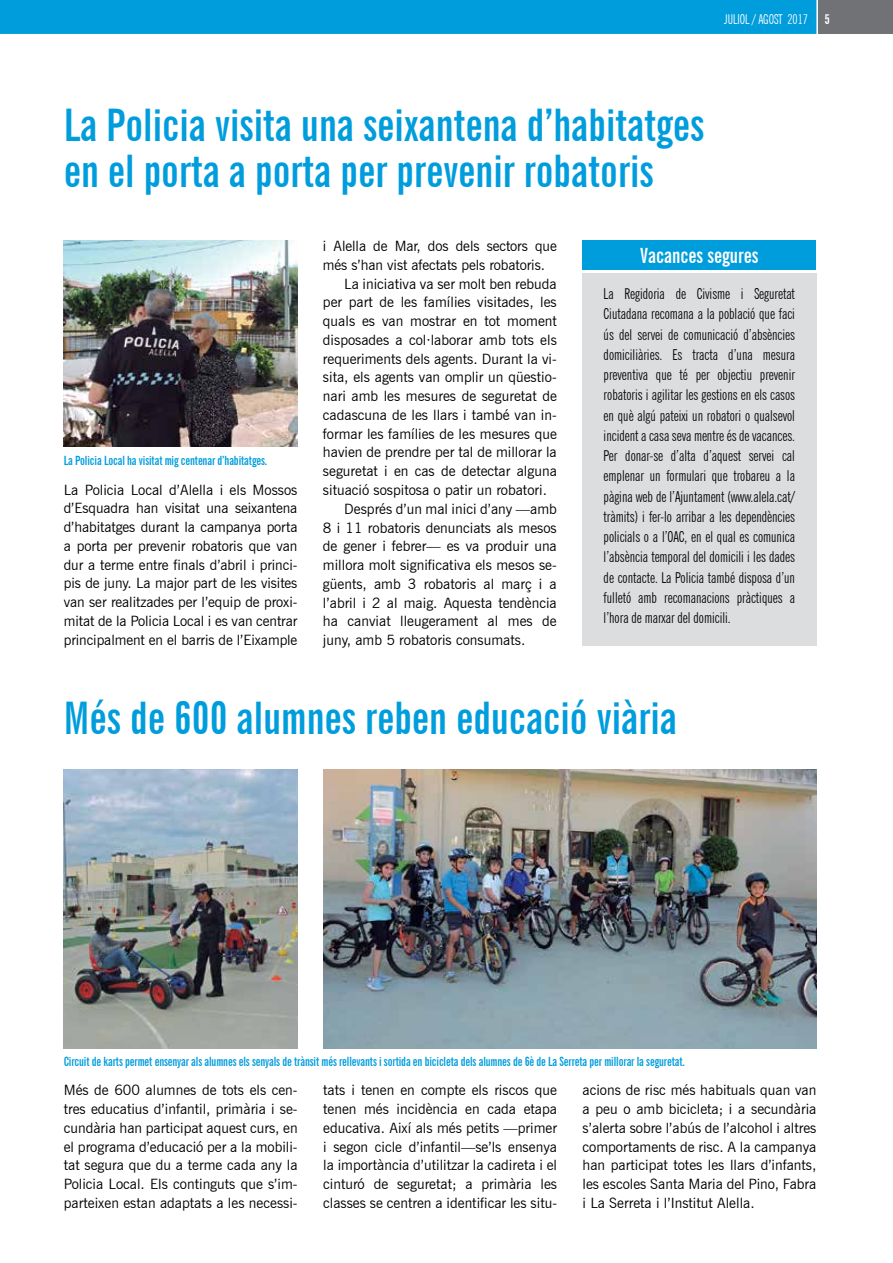
<style>
.page{position:relative;width:893px;height:1263px;background:#fff}
.page>*{position:absolute;margin:0;border:0;box-sizing:border-box;transform-origin:0 0}
.t1{font:700 extra-condensed 45px/46.5px "News Gothic BT";color:#009ddd}
.t2{font:700 extra-condensed 21px "News Gothic BT";color:#fff}
.t3{font:extra-condensed 15px/20.2px "News Gothic BT";color:#000;text-align:justify}
.t4{font:14.25px/18.8px "News Gothic BT";color:#000;text-align:justify}
.t5{font:extra-condensed 13.5px "News Gothic BT";color:#fff}
.t6{font:700 extra-condensed 12.75px "News Gothic BT";letter-spacing:-.01em;color:#009ddd}
.s1{font-weight:700}
</style>
<div class="page">
<div style="left:818px;top:0;width:75px;height:34px;background:#717275"></div>
<div style="left:0;top:0;width:816px;height:34px;background:#009ddd"></div>
<img style="left:64px;top:241px;width:233px;height:205px">
<div style="left:582px;top:273px;width:234px;height:373px;background:#dcddde"></div>
<div style="left:582px;top:240px;width:234px;height:30px;background:#009ddd"></div>
<img style="left:323px;top:769px;width:493px;height:279px">
<img style="left:64px;top:770px;width:234px;height:278px">
<p class="t5" style="left:724px;top:11px;width:41px">JUliol / agost</p>
<p class="t5" style="left:787px;top:11px;width:44px">2017 <span class="s1">5</span></p>
<h1 class="t1" style="left:64px;top:101px;width:642px">La Policia visita una seixantena d’habitatges en el porta a porta per prevenir robatoris</h1>
<p class="t6" style="left:64px;top:453px;width:205px">La Policia Local ha visitat mig centenar d’habitatges.</p>
<p class="t4" style="left:64px;top:480px;width:235px">La Policia Local d’Alella i els Mossos d’Esquadra han visitat una seixantena d’habitatges durant la campanya porta a porta per prevenir robatoris que van dur a terme entre finals d’abril i princi&shy;pis de juny. La major part de les visites van ser realitzades per l’equip de proxi&shy;mitat de la Policia Local i es van centrar principalment en el barris de l’Eixample</p>
<p class="t4" style="left:323px;top:237px;width:235px">i Alella de Mar, dos dels sectors que</p>
<p class="t4" style="left:323px;top:255px;width:224px">més s’han vist afectats pels robatoris.</p>
<p class="t4" style="left:344px;top:274px;width:214px">La iniciativa va ser molt ben rebuda</p>
<p class="t4" style="left:323px;top:293px;width:235px">per part de les famílies visitades, les</p>
<p class="t4" style="left:323px;top:312px;width:235px">quals es van mostrar en tot moment</p>
<p class="t4" style="left:323px;top:330px;width:235px">disposades a col·laborar amb tots els</p>
<p class="t4" style="left:323px;top:349px;width:235px">requeriments dels agents. Durant la vi-</p>
<p class="t4" style="left:323px;top:368px;width:235px">sita, els agents van omplir un qüestio-</p>
<p class="t4" style="left:323px;top:387px;width:235px">nari amb les mesures de seguretat de</p>
<p class="t4" style="left:323px;top:405px;width:235px">cadascuna de les llars i també van in-</p>
<p class="t4" style="left:323px;top:424px;width:235px">formar les famílies de les mesures que</p>
<p class="t4" style="left:323px;top:443px;width:235px">havien de prendre per tal de millorar la</p>
<p class="t4" style="left:323px;top:462px;width:235px">seguretat i en cas de detectar alguna</p>
<p class="t4" style="left:323px;top:480px;width:225px">situació sospitosa o patir un robatori.</p>
<p class="t4" style="left:344px;top:499px;width:214px">Després d’un mal inici d’any —amb</p>
<p class="t4" style="left:323px;top:518px;width:235px">8 i 11 robatoris denunciats als mesos</p>
<p class="t4" style="left:323px;top:537px;width:235px">de gener i febrer— es va produir una</p>
<p class="t4" style="left:323px;top:555px;width:235px">millora molt significativa els mesos se-</p>
<p class="t4" style="left:323px;top:574px;width:235px">güents, amb 3 robatoris al març i a</p>
<p class="t4" style="left:323px;top:593px;width:235px">l’abril i 2 al maig. Aquesta tendència</p>
<p class="t4" style="left:323px;top:612px;width:235px">ha canviat lleugerament al mes de</p>
<p class="t4" style="left:323px;top:630px;width:204px">juny, amb 5 robatoris consumats.</p>
<h2 class="t2" style="left:640px;top:243px;width:120px">Vacances segures</h2>
<p class="t3" style="left:604px;top:284px;width:193px">La Regidoria de Civisme i Seguretat Ciutadana recomana a la població que faci ús del servei de comunicació d’absències domiciliàries. Es tracta d’una mesura preventiva que té per objectiu prevenir robatoris i agilitar les gestions en els casos en què algú pateixi un robatori o qualsevol incident a casa seva mentre és de vacances.<br>Per donar-se d’alta d’aquest servei cal emplenar un formulari que trobareu a la pàgina web de l’Ajuntament (www.alela.cat/ tràmits) i fer-lo arribar a les dependències policials o a l’OAC, en el qual es comunica l’absència temporal del domicili i les dades de contacte. La Policia també disposa d’un fulletó amb recomanacions pràctiques a l’hora de marxar del domicili.</p>
<h1 class="t1" style="left:64px;top:694px;width:615px">Més de 600 alumnes reben educació viària</h1>
<p class="t6" style="left:64px;top:1054px;width:623px">Circuit de karts permet ensenyar als alumnes els senyals de trànsit més rellevants i sortida en bicicleta dels alumnes de 6è de La Serreta per millorar la seguretat.</p>
<p class="t4" style="left:64px;top:1081px;width:235px">Més de 600 alumnes de tots els cen&shy;tres educatius d’infantil, primària i se&shy;cundària han participat aquest curs, en el programa d’educació per a la mobili&shy;tat segura que du a terme cada any la Policia Local. Els continguts que s’im&shy;parteixen estan adaptats a les necessi-</p>
<p class="t4" style="left:323px;top:1081px;width:235px">tats i tenen en compte els riscos que tenen més incidència en cada etapa educativa. Així als més petits —primer i segon cicle d’infantil—se’ls ensenya la importància d’utilitzar la cadireta i el cinturó de seguretat; a primària les classes se centren a identificar les situ-</p>
<p class="t4" style="left:583px;top:1081px;width:235px">acions de risc més habituals quan van a peu o amb bicicleta; i a secundària s’alerta sobre l’abús de l’alcohol i altres comportaments de risc. A la campanya han participat totes les llars d’infants, les escoles Santa Maria del Pino, Fabra i La Serreta i l’Institut Alella.</p>
</div>
